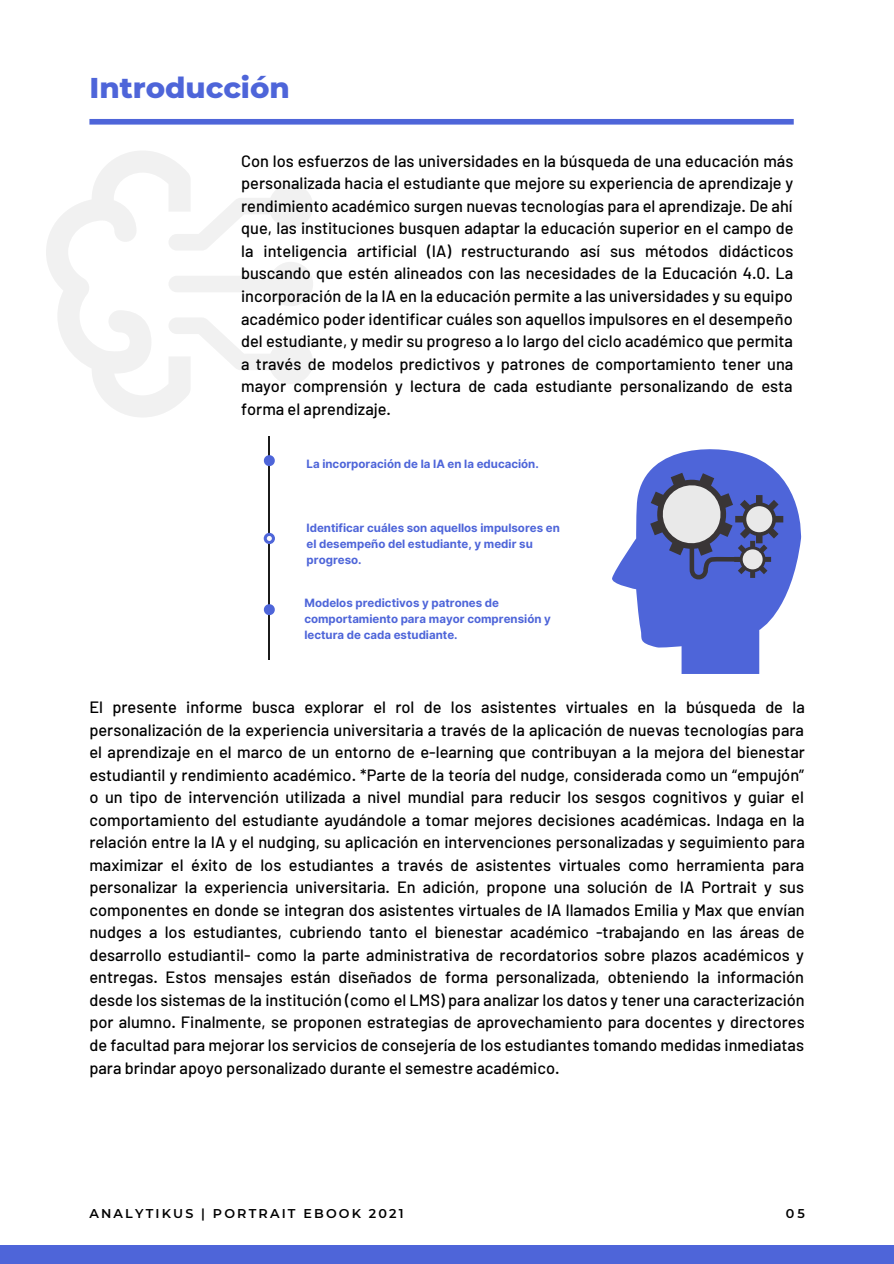
<style>
.page{position:relative;width:894px;height:1264px;background:#fff}
.page>*{position:absolute;margin:0;border:0;box-sizing:border-box;transform-origin:0 0}
.t1{font:800 29.25px "Montserrat";color:#4e65d9}
.t2{font:500 16.35px/22.5px "Barlow";color:#000;text-align:justify}
.t3{font:600 12.75px "Montserrat";letter-spacing:.17em;color:#000}
.t4{font:700 11.4px/15.8px "Inter";color:#4e65d9}
</style>
<div class="page">
<div style="left:89px;top:119px;width:704px;height:6px;background:#4e65d9"></div>
<div style="left:0;top:1244px;width:893px;height:19px;background:#4e65d9"></div>
<svg style="left:46px;top:151px;width:267px;height:266px"></svg>
<svg style="left:612px;top:449px;width:190px;height:225px;fill:#4e65d9"></svg>
<svg style="left:650px;top:473px;width:133px;height:106px;background:#6f79b5"></svg>
<hr style="left:268px;top:436px;width:1px;height:223px;background:#1b1b1b">
<svg style="left:264px;top:455px;width:11px;height:11px"></svg>
<svg style="left:264px;top:604px;width:11px;height:11px"></svg>
<svg style="left:264px;top:533px;width:11px;height:11px"></svg>
<h1 class="t1" style="left:89px;top:69px;width:202px">Introducción</h1>
<p class="t2" style="left:241px;top:149px;width:554px">Con los esfuerzos de las universidades en la búsqueda de una educación más personalizada hacia el estudiante que mejore su experiencia de aprendizaje y rendimiento académico surgen nuevas tecnologías para el aprendizaje. De ahí que, las instituciones busquen adaptar la educación superior en el campo de la inteligencia artificial (IA) restructurando así sus métodos didácticos buscando que estén alineados con las necesidades de la Educación 4.0. La incorporación de la IA en la educación permite a las universidades y su equipo académico poder identificar cuáles son aquellos impulsores en el desempeño del estudiante, y medir su progreso a lo largo del ciclo académico que permita a través de modelos predictivos y patrones de comportamiento tener una mayor comprensión y lectura de cada estudiante personalizando de esta forma el aprendizaje.</p>
<p class="t4" style="left:306px;top:456px;width:234px">La incorporación de la IA en la educación.</p>
<p class="t4" style="left:306px;top:520px;width:255px">Identificar cuáles son aquellos impulsores en el desempeño del estudiante, y medir su progreso.</p>
<p class="t4" style="left:304px;top:595px;width:248px">Modelos predictivos y patrones de comportamiento para mayor comprensión y lectura de cada estudiante.</p>
<p class="t2" style="left:89px;top:695px;width:716px">El presente informe busca explorar el rol de los asistentes virtuales en la búsqueda de la personalización de la experiencia universitaria a través de la aplicación de nuevas tecnologías para el aprendizaje en el marco de un entorno de e-learning que contribuyan a la mejora del bienestar estudiantil y rendimiento académico. *Parte de la teoría del nudge, considerada como un “empujón” o un tipo de intervención utilizada a nivel mundial para reducir los sesgos cognitivos y guiar el comportamiento del estudiante ayudándole a tomar mejores decisiones académicas. Indaga en la relación entre la IA y el nudging, su aplicación en intervenciones personalizadas y seguimiento para maximizar el éxito de los estudiantes a través de asistentes virtuales como herramienta para personalizar la experiencia universitaria. En adición, propone una solución de IA Portrait y sus componentes en donde se integran dos asistentes virtuales de IA llamados Emilia y Max que envían nudges a los estudiantes, cubriendo tanto el bienestar académico -trabajando en las áreas de desarrollo estudiantil- como la parte administrativa de recordatorios sobre plazos académicos y entregas. Estos mensajes están diseñados de forma personalizada, obteniendo la información desde los sistemas de la institución (como el LMS) para analizar los datos y tener una caracterización por alumno. Finalmente, se proponen estrategias de aprovechamiento para docentes y directores de facultad para mejorar los servicios de consejería de los estudiantes tomando medidas inmediatas para brindar apoyo personalizado durante el semestre académico.</p>
<p class="t3" style="left:89px;top:1205px;width:316px">ANALYTIKUS | PORTRAIT EBOOK 2021</p>
<p class="t3" style="left:785px;top:1205px;width:21px">05</p>
</div>
